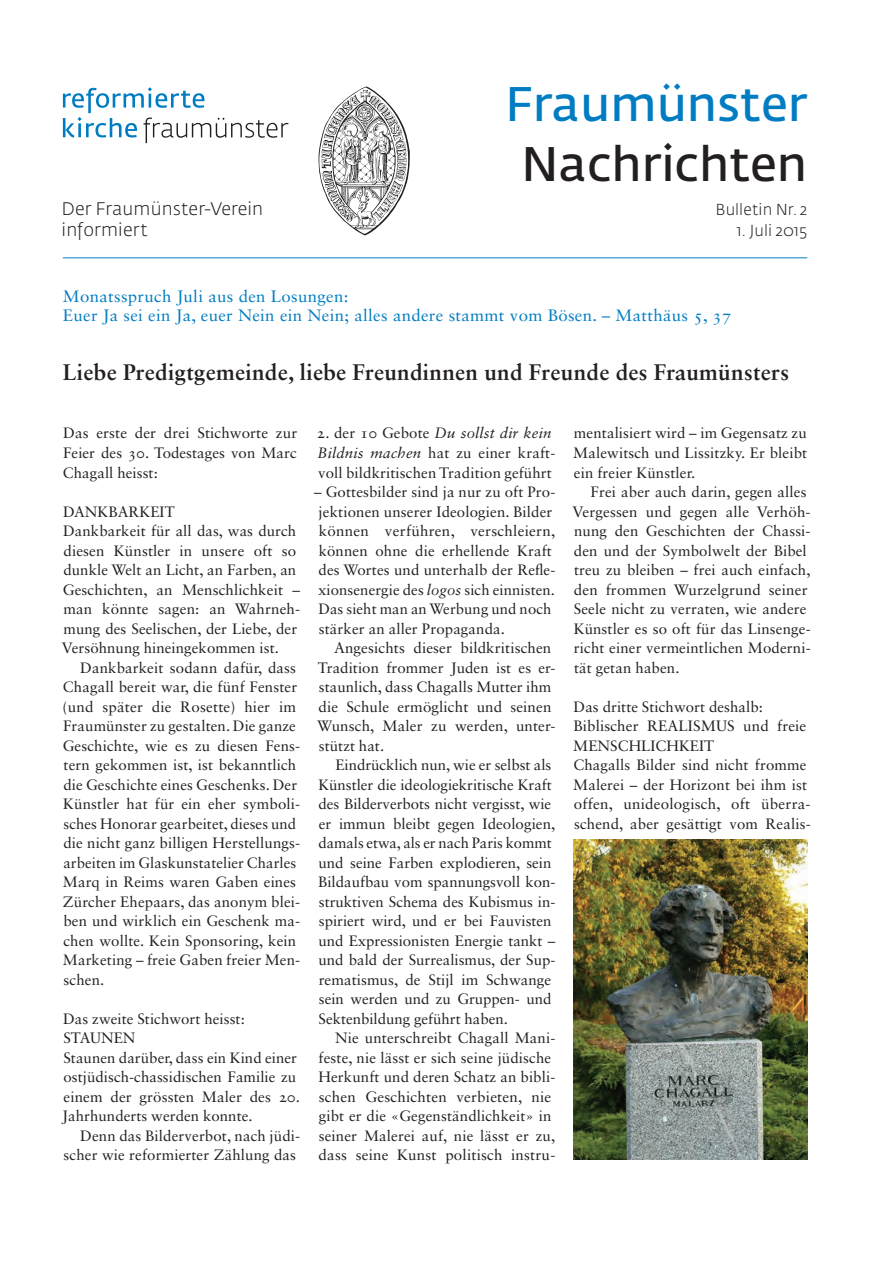
<style>
.page{position:relative;width:894px;height:1268px;background:#fff}
.page>*{position:absolute;margin:0;border:0;box-sizing:border-box;transform-origin:0 0}
.t1{font:48px "Fedra Sans Pro";color:#007cc2}
.t2{font:48px "Fedra Sans Pro";color:#231f20}
.t3{font:700 22.5px "Sabon LT Std";letter-spacing:.015em;color:#231f20}
.t4{font:300 18px/21px "Fedra Sans Pro";letter-spacing:.01em;color:#231f20}
.t5{font:16.5px/19.5px "Sabon LT Std";letter-spacing:.02em;color:#007cc2}
.t6{font:300 15.75px "Fedra Sans Pro";color:#231f20}
.t7{font:15px/19.5px "Sabon LT Std";letter-spacing:.01em;color:#231f20}
.s1{font-style:italic}
</style>
<div class="page">
<hr style="left:63px;top:257px;width:744px;height:1px;background:#007cc2">
<svg style="left:318px;top:86px;width:92px;height:149px"></svg>
<svg style="left:63px;top:87px;width:225px;height:56px"></svg>
<img style="left:573px;top:839px;width:234px;height:320px">
<p class="t4" style="left:62px;top:198px;width:203px">Der Fraumünster-Verein informiert</p>
<h1 class="t1" style="left:505px;top:74px;width:303px">Fraumünster</h1>
<h1 class="t2" style="left:521px;top:134px;width:287px">Nachrichten</h1>
<p class="t6" style="left:715px;top:200px;width:93px">Bulletin Nr. 2</p>
<p class="t6" style="left:736px;top:221px;width:72px">1. Juli 2015</p>
<p class="t5" style="left:63px;top:286px;width:670px">Monatsspruch Juli aus den Losungen:<br>Euer Ja sei ein Ja, euer Nein ein Nein; alles andere stammt vom Bösen. – Matthäus 5, 37</p>
<h2 class="t3" style="left:63px;top:358px;width:727px">Liebe Predigtgemeinde, liebe Freundinnen und Freunde des Fraumünsters</h2>
<p class="t7" style="left:63px;top:423px;width:236px;text-align:justify">Das erste der drei Stichworte zur Feier des 30. Todestages von Marc Chagall heisst:</p>
<p class="t7" style="left:62px;top:501px;width:240px">DANKBARKEIT<br>Dankbarkeit für all das, was durch diesen Künstler in unsere oft so dunkle Welt an Licht, an Farben, an<br>Geschichten, an Menschlichkeit – man könnte sagen: an Wahrneh&shy;mung des Seelischen, der Liebe, der<br>Versöhnung hineingekommen ist.</p>
<p class="t7" style="left:63px;top:657px;width:239px;text-indent:18px">Dankbarkeit sodann dafür, dass Chagall bereit war, die fünf Fenster (und später die Rosette) hier im Fraumünster zu gestalten. Die ganze Geschichte, wie es zu diesen Fens&shy;tern gekommen ist, ist bekanntlich die Geschichte eines Geschenks. Der Künstler hat für ein eher symboli&shy;sches Honorar gearbeitet, dieses und die nicht ganz billigen Herstellungs&shy;arbeiten im Glaskunstatelier Charles Marq in Reims waren Gaben eines Zürcher Ehepaars, das anonym blei&shy;ben und wirklich ein Geschenk ma&shy;chen wollte. Kein Sponsoring, kein Marketing – freie Gaben freier Men&shy;schen.</p>
<p class="t7" style="left:62px;top:1008px;width:239px">Das zweite Stichwort heisst:<br>STAUNEN<br>Staunen darüber, dass ein Kind einer ostjüdisch-chassidischen Familie zu einem der grössten Maler des 20.<br>Jahrhunderts werden konnte.</p>
<p class="t7" style="left:64px;top:1125px;width:238px;text-align:right">Denn das Bilderverbot, nach jüdi&shy;scher wie reformierter Zählung das</p>
<p class="t7" style="left:317px;top:423px;width:240px">2. der 10 Gebote <span class="s1">Du sollst dir kein<br>Bildnis machen</span> hat zu einer kraft&shy;voll bildkritischen Tradition geführt</p>
<p class="t7" style="left:314px;top:482px;width:243px">– Gottesbilder sind ja nur zu oft Pro&shy;jektionen unserer Ideologien. Bilder können verführen, verschleiern, können ohne die erhellende Kraft des Wortes und unterhalb der Refle&shy;xionsenergie des <span class="s1">logos</span> sich einnisten.<br>Das sieht man an Werbung und noch stärker an aller Propaganda.</p>
<p class="t7" style="left:317px;top:638px;width:240px;text-indent:17px">Angesichts dieser bildkritischen<br>Tradition frommer Juden ist es er&shy;staunlich, dass Chagalls Mutter ihm die Schule ermöglicht und seinen<br>Wunsch, Maler zu werden, unter&shy;stützt hat.</p>
<p class="t7" style="left:318px;top:755px;width:239px;text-indent:17px">Eindrücklich nun, wie er selbst als Künstler die ideologiekritische Kraft des Bilderverbots nicht vergisst, wie er immun bleibt gegen Ideologien, damals etwa, als er nach Paris kommt und seine Farben explodieren, sein Bildaufbau vom spannungsvoll kon&shy;struktiven Schema des Kubismus in&shy;spiriert wird, und er bei Fauvisten und Expressionisten Energie tankt – und bald der Surrealismus, der Sup&shy;rematismus, de Stijl im Schwange sein werden und zu Gruppen- und Sektenbildung geführt haben.</p>
<p class="t7" style="left:318px;top:1028px;width:238px;text-indent:17px">Nie unterschreibt Chagall Mani&shy;feste, nie lässt er sich seine jüdische Herkunft und deren Schatz an bibli&shy;schen Geschichten verbieten, nie gibt er die «Gegenständlichkeit» in seiner Malerei auf, nie lässt er zu, dass seine Kunst politisch instru-</p>
<p class="t7" style="left:573px;top:423px;width:235px;text-align:justify">mentalisiert wird – im Gegensatz zu Malewitsch und Lissitzky. Er bleibt ein freier Künstler.</p>
<p class="t7" style="left:572px;top:482px;width:240px;text-indent:18px">Frei aber auch darin, gegen alles<br>Vergessen und gegen alle Verhöh&shy;nung den Geschichten der Chassi&shy;den und der Symbolwelt der Bibel treu zu bleiben – frei auch einfach, den frommen Wurzelgrund seiner<br>Seele nicht zu verraten, wie andere<br>Künstler es so oft für das Linsenge&shy;richt einer vermeintlichen Moderni&shy;tät getan haben.</p>
<p class="t7" style="left:573px;top:696px;width:239px">Das dritte Stichwort deshalb:<br>Biblischer REALISMUS und freie<br>MENSCHLICHKEIT<br>Chagalls Bilder sind nicht fromme<br>Malerei – der Horizont bei ihm ist offen, unideologisch, oft überra&shy;schend, aber gesättigt vom Realis-</p>
</div>
